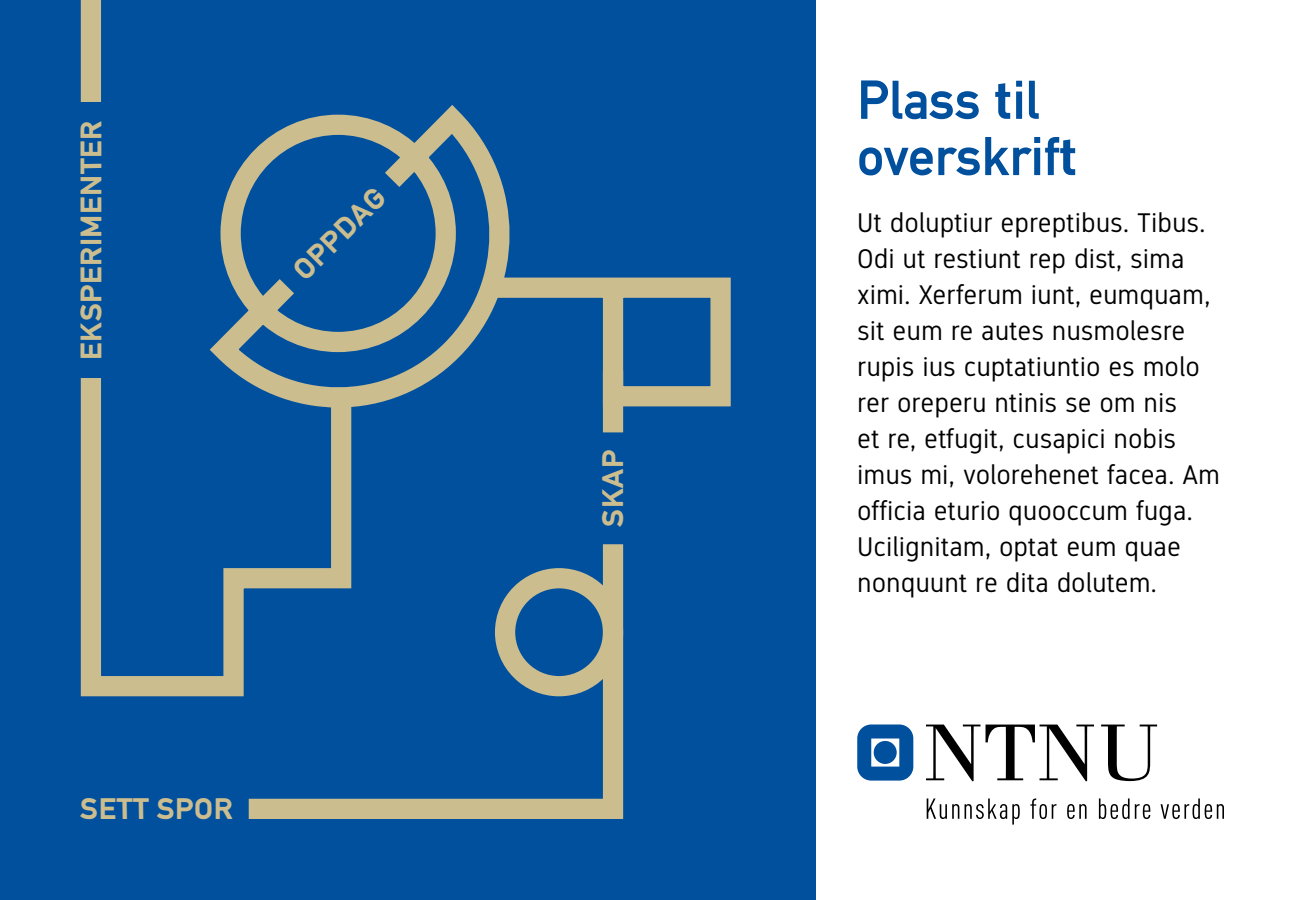
<style>
.page{position:relative;width:1305px;height:900px;background:#fff}
.page>*{position:absolute;margin:0;border:0;box-sizing:border-box;transform-origin:0 0}
.t1{font:54px/56.2px "NTNU DIN bold";color:#00509e}
.t2{font:29.25px "NTNU DIN black";letter-spacing:.02em;color:#ccbd8f}
.t3{font:27px/36px "NTNU DIN Regular";color:#000}
</style>
<div class="page">
<div style="left:0;top:0;width:816px;height:900px;background:#00509e"></div>
<svg style="left:927px;top:798px;width:32px;height:21px"></svg>
<svg style="left:965px;top:798px;width:55px;height:27px"></svg>
<svg style="left:1030px;top:798px;width:26px;height:21px"></svg>
<svg style="left:1067px;top:804px;width:20px;height:15px"></svg>
<svg style="left:1099px;top:798px;width:51px;height:21px"></svg>
<svg style="left:1161px;top:798px;width:63px;height:21px"></svg>
<svg style="left:857px;top:724px;width:56px;height:57px"></svg>
<div style="left:874px;top:741px;width:23px;height:23px;background:#00509e;border-radius:50%"></div>
<svg style="left:926px;top:725px;width:54px;height:56px"></svg>
<svg style="left:986px;top:725px;width:108px;height:56px"></svg>
<svg style="left:1101px;top:725px;width:56px;height:56px"></svg>
<svg style="left:209px;top:105px;width:522px;height:328px"></svg>
<div style="left:81px;top:0;width:20px;height:102px;background:#ccbd8f"></div>
<svg style="left:248px;top:544px;width:376px;height:275px"></svg>
<div style="left:495px;top:568px;width:128px;height:128px;border:20px solid #ccbd8f;border-radius:50%"></div>
<svg style="left:80px;top:358px;width:281px;height:348px"></svg>
<div style="left:603px;top:371px;width:20px;height:61px;background:#ccbd8f"></div>
<p class="t2" style="left:74px;top:360px;width:240px;rotate:-90deg">EKSPERIMENTER</p>
<p class="t2" style="left:286px;top:263px;width:118px;rotate:-45deg">OPPDAG</p>
<p class="t2" style="left:80px;top:792px;width:154px">SETT SPOR</p>
<p class="t2" style="left:596px;top:527px;width:79px;rotate:-90deg">SKAP</p>
<h1 class="t1" style="left:857px;top:72px;width:222px">Plass til overskrift</h1>
<p class="t3" style="left:857px;top:205px;width:364px">Ut doluptiur epreptibus. Tibus.<br>Odi ut restiunt rep dist, sima ximi. Xerferum iunt, eumquam, sit eum re autes nusmolesre rupis ius cuptatiuntio es molo rer oreperu ntinis se om nis<br>et re, etfugit, cusapici nobis imus mi, volorehenet facea. Am officia eturio quooccum fuga.<br>Ucilignitam, optat eum quae nonquunt re dita dolutem.</p>
</div>
